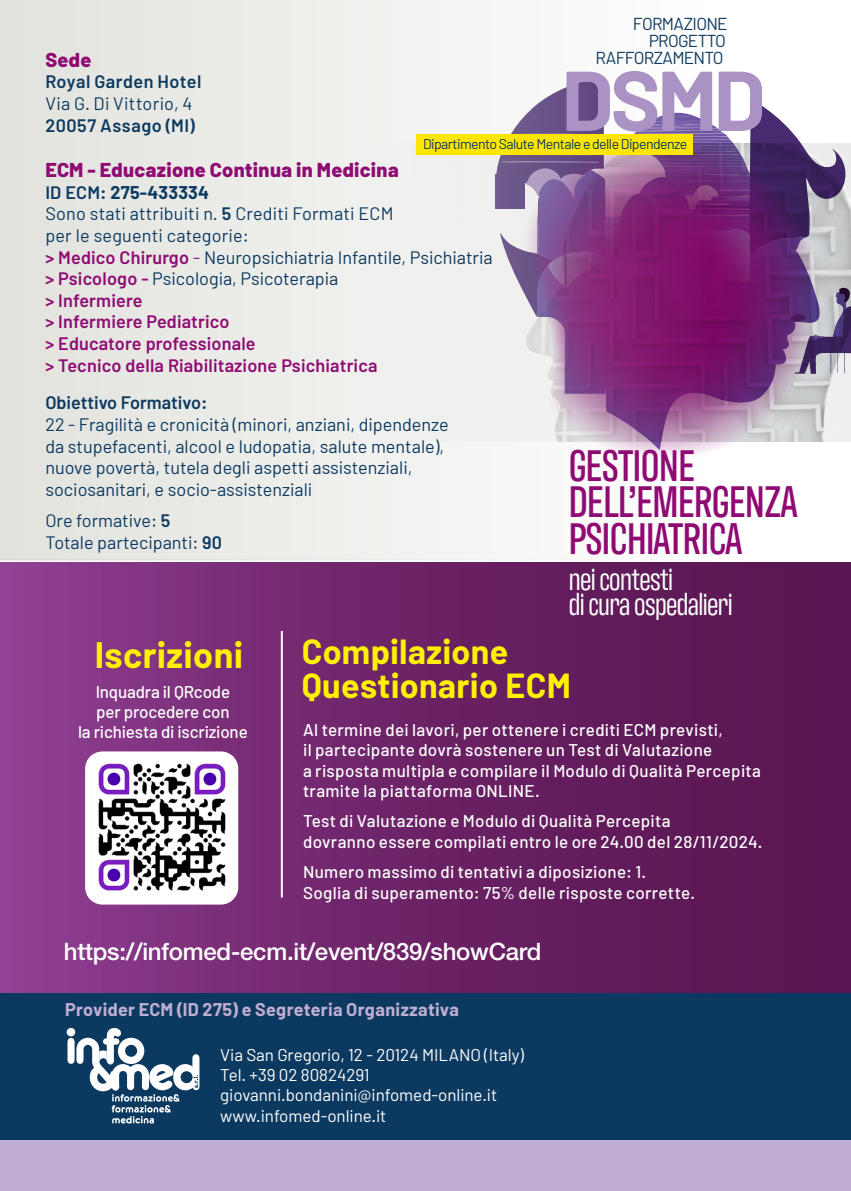
<style>
.page{position:relative;width:851px;height:1191px;background:#fff}
.page>*{position:absolute;margin:0;border:0;box-sizing:border-box;transform-origin:0 0}
.t1{font:700 84.6px "Barlow";color:#ab92c4}
.t2{font:500 45.2px "Antarctican Headline";letter-spacing:-.01em;color:#8f0a73}
.t3{font:700 36px "Barlow";letter-spacing:.01em;color:#fff101}
.t4{font:700 34px "Barlow";letter-spacing:.01em;color:#fff101}
.t5{font:32.6px "Antarctican Headline";letter-spacing:-.02em;color:#fff}
.t6{font:500 24px "Helvetica Neue LT Std";letter-spacing:-.01em;color:#fff}
.t7{font:800 20px "Barlow";letter-spacing:.015em;color:#8f0a73}
.t8{font:18px "Barlow";color:#0c3960}
.t9{font:600 18px "Barlow";letter-spacing:.01em;color:#8f0a73}
.t10{font:600 18px "Barlow";letter-spacing:.015em;color:#0c3960}
.t11{font:700 18px "Barlow";letter-spacing:.015em;color:#c0aed3}
.t12{font:18px "Barlow";letter-spacing:.02em;color:#0c3960}
.t13{font:700 18px "Barlow";letter-spacing:.01em;color:#0c3960}
.t14{font:17.2px "Barlow";letter-spacing:-.04em;color:#0c3960}
.t15{font:500 17px "Barlow";letter-spacing:.02em;color:#fff}
.t16{font:17px "Barlow";letter-spacing:-.005em;color:#fff}
.t17{font:500 17px "Barlow";letter-spacing:-.01em;color:#fff}
.t18{font:14px "Barlow";letter-spacing:-.04em;color:#0c3960}
.s1{font-weight:600}
.s2{font-weight:600;color:#8f0a73}
.s3{color:#8f0a73}
</style>
<div class="page">
<svg style="left:707px;top:99px;width:143px;height:45px"></svg>
<svg style="left:707px;top:125px;width:117px;height:327px"></svg>
<div style="left:0;top:990px;width:850px;height:154px;background:#0c3960"></div>
<div style="left:0;top:563px;width:850px;height:429px;background:linear-gradient(to right,#8b3c8c,#53104a)"></div>
<svg style="left:0;top:0;width:707px;height:560px;fill:#ecece9"></svg>
<img style="left:361px;top:144px;width:489px;height:297px">
<div style="left:416px;top:134px;width:276px;height:20px;background:#ffe600"></div>
<svg style="left:67px;top:1028px;width:132px;height:95px"></svg>
<div style="left:0;top:1140px;width:850px;height:51px;background:#c0aed3"></div>
<hr style="left:281px;top:631px;width:2px;height:266px;background:#fff">
<div style="left:85px;top:751px;width:153px;height:153px;background:#fff;border-radius:17px"></div>
<img style="left:91px;top:755px;width:142px;height:136px">
<p class="t14" style="left:633px;top:14px;width:96px">FORMAZIONE</p>
<p class="t14" style="left:648px;top:30px;width:79px">PROGETTO</p>
<p class="t14" style="left:595px;top:47px;width:130px">RAFFORZAMENTO</p>
<p class="t7" style="left:45px;top:47px;width:47px">Sede</p>
<p class="t10" style="left:45px;top:71px;width:157px">Royal Garden Hotel</p>
<p class="t12" style="left:45px;top:92px;width:148px">Via G. Di Vittorio, 4</p>
<p class="t10" style="left:45px;top:114px;width:151px">20057 Assago (MI)</p>
<p class="t7" style="left:45px;top:158px;width:355px">ECM - Educazione Continua in Medicina</p>
<p class="t13" style="left:45px;top:181px;width:165px"><span class="s1">ID ECM:</span> 275-433334</p>
<p class="t8" style="left:45px;top:203px;width:349px">Sono stati attribuiti n. <span class="s1">5</span> Crediti Formati ECM</p>
<p class="t8" style="left:45px;top:224px;width:205px">per le seguenti categorie:</p>
<p class="t8" style="left:45px;top:246px;width:449px"><span class="s2">&gt; Medico Chirurgo</span> <span class="s3">-</span> Neuropsichiatria Infantile, Psichiatria</p>
<p class="t8" style="left:45px;top:268px;width:294px"><span class="s2">&gt; Psicologo -</span> Psicologia, Psicoterapia</p>
<p class="t9" style="left:45px;top:289px;width:99px">&gt; Infermiere</p>
<p class="t9" style="left:45px;top:311px;width:186px">&gt; Infermiere Pediatrico</p>
<p class="t9" style="left:45px;top:332px;width:212px">&gt; Educatore professionale</p>
<p class="t9" style="left:45px;top:354px;width:333px">&gt; Tecnico della Riabilitazione Psichiatrica</p>
<p class="t10" style="left:45px;top:392px;width:164px">Obiettivo Formativo:</p>
<p class="t8" style="left:45px;top:413px;width:405px">22 - Fragilità e cronicità (minori, anziani, dipendenze</p>
<p class="t8" style="left:45px;top:435px;width:400px">da stupefacenti, alcool e ludopatia, salute mentale),</p>
<p class="t8" style="left:45px;top:456px;width:368px">nuove povertà, tutela degli aspetti assistenziali,</p>
<p class="t8" style="left:45px;top:478px;width:268px">sociosanitari, e socio-assistenziali</p>
<p class="t8" style="left:45px;top:510px;width:126px">Ore formative: <span class="s1">5</span></p>
<p class="t8" style="left:45px;top:531px;width:178px">Totale partecipanti: <span class="s1">90</span></p>
<p class="t1" style="left:561px;top:48px;width:206px">DSMD</p>
<p class="t18" style="left:423px;top:135px;width:266px">Dipartimento Salute Mentale e delle Dipendenze</p>
<p class="t2" style="left:568px;top:434px;width:127px">GESTIONE</p>
<p class="t2" style="left:568px;top:470px;width:230px">DELL’EMERGENZA</p>
<p class="t2" style="left:568px;top:507px;width:175px">PSICHIATRICA</p>
<p class="t5" style="left:568px;top:557px;width:106px">nei contesti</p>
<p class="t5" style="left:568px;top:582px;width:165px">di cura ospedalieri</p>
<p class="t3" style="left:95px;top:633px;width:150px">Iscrizioni</p>
<p class="t17" style="left:96px;top:681px;width:136px">Inquadra il QRcode</p>
<p class="t17" style="left:96px;top:701px;width:135px">per procedere con</p>
<p class="t17" style="left:78px;top:721px;width:171px">la richiesta di iscrizione</p>
<p class="t4" style="left:301px;top:630px;width:208px">Compilazione</p>
<p class="t4" style="left:301px;top:664px;width:271px">Questionario ECM</p>
<p class="t15" style="left:303px;top:719px;width:421px">Al termine dei lavori, per ottenere i crediti ECM previsti,</p>
<p class="t15" style="left:303px;top:739px;width:410px">il partecipante dovrà sostenere un Test di Valutazione</p>
<p class="t15" style="left:303px;top:760px;width:459px">a risposta multipla e compilare il Modulo di Qualità Percepita</p>
<p class="t15" style="left:303px;top:780px;width:238px">tramite la piattaforma ONLINE.</p>
<p class="t15" style="left:303px;top:811px;width:369px">Test di Valutazione e Modulo di Qualità Percepita</p>
<p class="t15" style="left:303px;top:831px;width:460px">dovranno essere compilati entro le ore 24.00 del 28/11/2024.</p>
<p class="t15" style="left:303px;top:861px;width:344px">Numero massimo di tentativi a diposizione: 1.</p>
<p class="t15" style="left:303px;top:882px;width:393px">Soglia di superamento: 75% delle risposte corrette.</p>
<p class="t6" style="left:64px;top:937px;width:479px">https://infomed-ecm.it/event/839/showCard</p>
<p class="t11" style="left:65px;top:998px;width:395px">Provider ECM (ID 275) e Segreteria Organizzativa</p>
<p class="t16" style="left:220px;top:1043px;width:305px">Via San Gregorio, 12 - 20124 MILANO (Italy)</p>
<p class="t16" style="left:220px;top:1064px;width:151px">Tel. +39 02 80824291</p>
<p class="t16" style="left:220px;top:1084px;width:278px">giovanni.bondanini@infomed-online.it</p>
<p class="t16" style="left:220px;top:1105px;width:168px">www.infomed-online.it</p>
</div>
